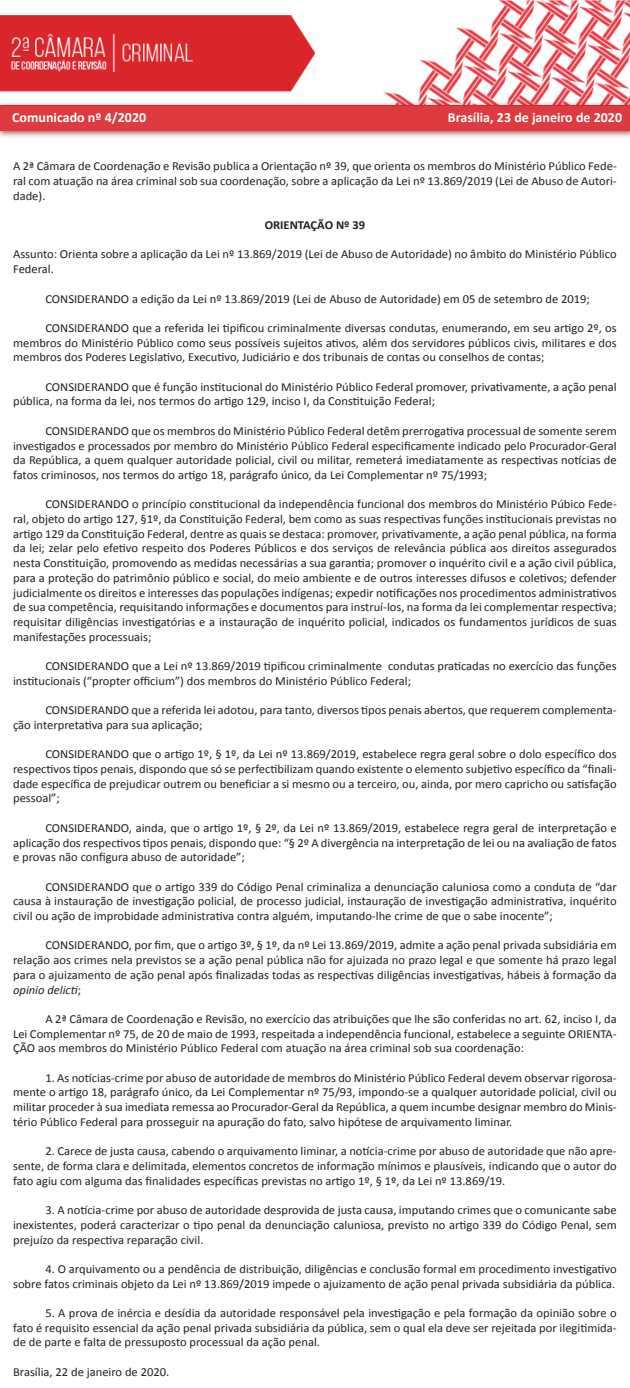
<style>
.page{position:relative;width:630px;height:1388px;background:#fff}
.page>*{position:absolute;margin:0;border:0;box-sizing:border-box;transform-origin:0 0}
.t1{font:700 14px "Calibri";color:#fff}
.t2{font:12.25px/14.7px "Calibri";color:#231f20;text-align:justify}
.t3{font:700 12.25px "Calibri";color:#231f20}
.s1{font-style:italic}
</style>
<div class="page">
<img style="left:0;top:0;width:630px;height:99px">
<img style="left:0;top:99px;width:630px;height:38px">
<div style="left:0;top:106px;width:630px;height:25px;background:#dd3b40"></div>
<p class="t1" style="left:12px;top:109px;width:135px">Comunicado nº 4/2020</p>
<p class="t1" style="left:448px;top:109px;width:176px">Brasília, 23 de janeiro de 2020</p>
<p class="t2" style="left:13px;top:159px;width:605px">A 2ª Câmara de Coordenação e Revisão publica a Orientação nº 39, que orienta os membros do Ministério Público Fede&shy;ral com atuação na área criminal sob sua coordenação, sobre a aplicação da Lei nº 13.869/2019 (Lei de Abuso de Autori&shy;dade).</p>
<p class="t3" style="left:265px;top:217px;width:102px">ORIENTAÇÃO Nº 39</p>
<p class="t2" style="left:13px;top:247px;width:605px">Assunto: Orienta sobre a aplicação da Lei nº 13.869/2019 (Lei de Abuso de Autoridade) no âmbito do Ministério Público<br>Federal.</p>
<p class="t2" style="left:45px;top:291px;width:546px">CONSIDERANDO a edição da Lei nº 13.869/2019 (Lei de Abuso de Autoridade) em 05 de setembro de 2019;</p>
<p class="t2" style="left:13px;top:321px;width:605px;text-indent:32px">CONSIDERANDO que a referida lei tipificou criminalmente diversas condutas, enumerando, em seu artigo 2º, os membros do Ministério Público como seus possíveis sujeitos ativos, além dos servidores públicos civis, militares e dos membros dos Poderes Legislativo, Executivo, Judiciário e dos tribunais de contas ou conselhos de contas;</p>
<p class="t2" style="left:13px;top:379px;width:605px;text-indent:32px">CONSIDERANDO que é função institucional do Ministério Público Federal promover, privativamente, a ação penal pública, na forma da lei, nos termos do artigo 129, inciso I, da Constituição Federal;</p>
<p class="t2" style="left:13px;top:423px;width:605px;text-indent:32px">CONSIDERANDO que os membros do Ministério Público Federal detêm prerrogativa processual de somente serem investigados e processados por membro do Ministério Público Federal especificamente indicado pelo Procurador-Geral da República, a quem qualquer autoridade policial, civil ou militar, remeterá imediatamente as respectivas notícias de fatos criminosos, nos termos do artigo 18, parágrafo único, da Lei Complementar nº 75/1993;</p>
<p class="t2" style="left:13px;top:497px;width:605px;text-indent:32px">CONSIDERANDO o princípio constitucional da independência funcional dos membros do Ministério Púbico Fede&shy;ral, objeto do artigo 127, §1º, da Constituição Federal, bem como as suas respectivas funções institucionais previstas no artigo 129 da Constituição Federal, dentre as quais se destaca: promover, privativamente, a ação penal pública, na forma da lei; zelar pelo efetivo respeito dos Poderes Públicos e dos serviços de relevância pública aos direitos assegurados nesta Constituição, promovendo as medidas necessárias a sua garantia; promover o inquérito civil e a ação civil pública, para a proteção do patrimônio público e social, do meio ambiente e de outros interesses difusos e coletivos; defender judicialmente os direitos e interesses das populações indígenas; expedir notificações nos procedimentos administrativos de sua competência, requisitando informações e documentos para instruí-los, na forma da lei complementar respectiva; requisitar diligências investigatórias e a instauração de inquérito policial, indicados os fundamentos jurídicos de suas manifestações processuais;</p>
<p class="t2" style="left:13px;top:659px;width:605px;text-indent:32px">CONSIDERANDO que a Lei nº 13.869/2019 tipificou criminalmente condutas praticadas no exercício das funções institucionais (“propter officium”) dos membros do Ministério Público Federal;</p>
<p class="t2" style="left:13px;top:703px;width:605px;text-indent:32px">CONSIDERANDO que a referida lei adotou, para tanto, diversos tipos penais abertos, que requerem complementa&shy;ção interpretativa para sua aplicação;</p>
<p class="t2" style="left:13px;top:747px;width:605px;text-indent:32px">CONSIDERANDO que o artigo 1º, § 1º, da Lei nº 13.869/2019, estabelece regra geral sobre o dolo específico dos respectivos tipos penais, dispondo que só se perfectibilizam quando existente o elemento subjetivo específico da “finali&shy;dade específica de prejudicar outrem ou beneficiar a si mesmo ou a terceiro, ou, ainda, por mero capricho ou satisfação pessoal”;</p>
<p class="t2" style="left:13px;top:820px;width:605px;text-indent:32px">CONSIDERANDO, ainda, que o artigo 1º, § 2º, da Lei nº 13.869/2019, estabelece regra geral de interpretação e aplicação dos respectivos tipos penais, dispondo que: “§ 2º A divergência na interpretação de lei ou na avaliação de fatos e provas não configura abuso de autoridade”;</p>
<p class="t2" style="left:13px;top:879px;width:605px;text-indent:32px">CONSIDERANDO que o artigo 339 do Código Penal criminaliza a denunciação caluniosa como a conduta de “dar causa à instauração de investigação policial, de processo judicial, instauração de investigação administrativa, inquérito civil ou ação de improbidade administrativa contra alguém, imputando-lhe crime de que o sabe inocente”;</p>
<p class="t2" style="left:13px;top:938px;width:605px;text-indent:32px">CONSIDERANDO, por fim, que o artigo 3º, § 1º, da nº Lei 13.869/2019, admite a ação penal privada subsidiária em relação aos crimes nela previstos se a ação penal pública não for ajuizada no prazo legal e que somente há prazo legal para o ajuizamento de ação penal após finalizadas todas as respectivas diligências investigativas, hábeis à formação da <span class="s1">opinio delicti</span>;</p>
<p class="t2" style="left:13px;top:1011px;width:605px;text-indent:32px">A 2ª Câmara de Coordenação e Revisão, no exercício das atribuições que lhe são conferidas no art. 62, inciso I, da Lei Complementar nº 75, de 20 de maio de 1993, respeitada a independência funcional, estabelece a seguinte ORIENTA-ÇÃO aos membros do Ministério Público Federal com atuação na área criminal sob sua coordenação:</p>
<p class="t2" style="left:13px;top:1070px;width:605px;text-indent:32px">1. As notícias-crime por abuso de autoridade de membros do Ministério Público Federal devem observar rigorosa&shy;mente o artigo 18, parágrafo único, da Lei Complementar nº 75/93, impondo-se a qualquer autoridade policial, civil ou militar proceder à sua imediata remessa ao Procurador-Geral da República, a quem incumbe designar membro do Minis&shy;tério Público Federal para prosseguir na apuração do fato, salvo hipótese de arquivamento liminar.</p>
<p class="t2" style="left:13px;top:1144px;width:605px;text-indent:32px">2. Carece de justa causa, cabendo o arquivamento liminar, a notícia-crime por abuso de autoridade que não apre&shy;sente, de forma clara e delimitada, elementos concretos de informação mínimos e plausíveis, indicando que o autor do fato agiu com alguma das finalidades específicas previstas no artigo 1º, § 1º, da Lei nº 13.869/19.</p>
<p class="t2" style="left:13px;top:1203px;width:605px;text-indent:32px">3. A notícia-crime por abuso de autoridade desprovida de justa causa, imputando crimes que o comunicante sabe inexistentes, poderá caracterizar o tipo penal da denunciação caluniosa, previsto no artigo 339 do Código Penal, sem prejuízo da respectiva reparação civil.</p>
<p class="t2" style="left:13px;top:1261px;width:605px;text-align:right">4. O arquivamento ou a pendência de distribuição, diligências e conclusão formal em procedimento investigativo<br>sobre fatos criminais objeto da Lei nº 13.869/2019 impede o ajuizamento de ação penal privada subsidiária da pública.</p>
<p class="t2" style="left:13px;top:1305px;width:605px;text-indent:32px">5. A prova de inércia e desídia da autoridade responsável pela investigação e pela formação da opinião sobre o fato é requisito essencial da ação penal privada subsidiária da pública, sem o qual ela deve ser rejeitada por ilegitimida&shy;de de parte e falta de pressuposto processual da ação penal.</p>
<p class="t2" style="left:13px;top:1364px;width:158px">Brasília, 22 de janeiro de 2020.</p>
</div>
